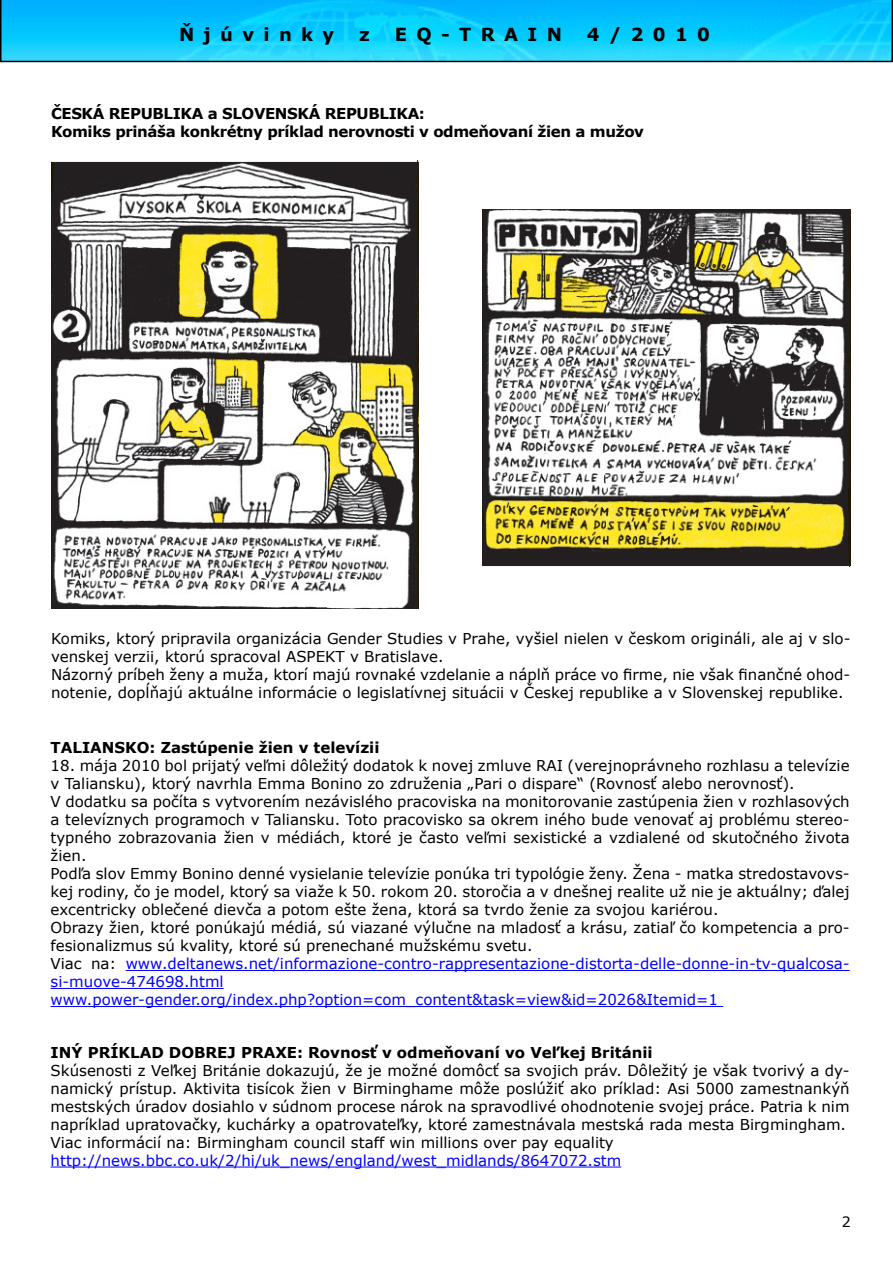
<style>
.page{position:relative;width:893px;height:1263px;background:#fff}
.page>*{position:absolute;margin:0;border:0;box-sizing:border-box;transform-origin:0 0}
.t1{font:700 18px "Verdana";letter-spacing:.52em;color:#000}
.t2{font:15px/18px "Verdana";color:#000}
.t3{font:700 15px/18px "Verdana";letter-spacing:-.025em;color:#000}
.t4{font:700 15px "Verdana";color:#000}
.t5{font:15px "Verdana";color:#00f}
.t6{font:14.25px "Verdana";color:#000}
.s1{color:#00f}
</style>
<div class="page">
<svg style="left:0;top:0;width:893px;height:62px"></svg>
<hr style="left:126px;top:970px;width:724px;height:1px;background:#00f">
<hr style="left:51px;top:988px;width:173px;height:1px;background:#00f">
<hr style="left:51px;top:1006px;width:672px;height:1px;background:#00f">
<img style="left:51px;top:161px;width:367px;height:447px">
<img style="left:483px;top:209px;width:367px;height:358px">
<hr style="left:51px;top:1166px;width:570px;height:1px;background:#00f">
<p class="t1" style="left:179px;top:22px;width:157px">Ňjúvinky</p>
<p class="t1" style="left:359px;top:22px;width:12px">z</p>
<p class="t1" style="left:395px;top:22px;width:169px">EQ-TRAIN</p>
<p class="t1" style="left:587px;top:22px;width:125px">4/2010</p>
<p class="t3" style="left:51px;top:104px;width:594px">ČESKÁ REPUBLIKA a SLOVENSKÁ REPUBLIKA:<br>Komiks prináša konkrétny príklad nerovnosti v odmeňovaní žien a mužov</p>
<p class="t2" style="left:51px;top:629px;width:801px">Komiks, ktorý pripravila organizácia Gender Studies v Prahe, vyšiel nielen v českom origináli, ale aj v slo&shy;venskej verzii, ktorú spracoval ASPEKT v Bratislave.<br>Názorný príbeh ženy a muža, ktorí majú rovnaké vzdelanie a náplň práce vo firme, nie však finančné ohod&shy;notenie, dopĺňajú aktuálne informácie o legislatívnej situácii v Českej republike a v Slovenskej republike.</p>
<p class="t4" style="left:51px;top:737px;width:330px">TALIANSKO: Zastúpenie žien v televízii</p>
<p class="t2" style="left:51px;top:756px;width:801px">18. mája 2010 bol prijatý veľmi dôležitý dodatok k novej zmluve RAI (verejnoprávneho rozhlasu a televízie v Taliansku), ktorý navrhla Emma Bonino zo združenia „Pari o dispare“ (Rovnosť alebo nerovnosť).<br>V dodatku sa počíta s vytvorením nezávislého pracoviska na monitorovanie zastúpenia žien v rozhlasových a televíznych programoch v Taliansku. Toto pracovisko sa okrem iného bude venovať aj problému stereo&shy;typného zobrazovania žien v médiách, ktoré je často veľmi sexistické a vzdialené od skutočného života žien.<br>Podľa slov Emmy Bonino denné vysielanie televízie ponúka tri typológie ženy. Žena - matka stredostavovs&shy;kej rodiny, čo je model, ktorý sa viaže k 50. rokom 20. storočia a v dnešnej realite už nie je aktuálny; ďalej excentricky oblečené dievča a potom ešte žena, ktorá sa tvrdo ženie za svojou kariérou.<br>Obrazy žien, ktoré ponúkajú médiá, sú viazané výlučne na mladosť a krásu, zatiaľ čo kompetencia a pro&shy;fesionalizmus sú kvality, ktoré sú prenechané mužskému svetu.<br>Viac na: <span class="s1">www.deltanews.net/informazione-contro-rappresentazione-distorta-delle-donne-in-tv-qualcosa&shy;si-muove-474698.html www.power-gender.org/index.php?option=com_content&amp;task=view&amp;id=2026&amp;Itemid=1</span></p>
<p class="t4" style="left:51px;top:1041px;width:604px">INÝ PRÍKLAD DOBREJ PRAXE: Rovnosť v odmeňovaní vo Veľkej Británii</p>
<p class="t2" style="left:51px;top:1061px;width:801px">Skúsenosti z Veľkej Británie dokazujú, že je možné domôcť sa svojich práv. Dôležitý je však tvorivý a dy&shy;namický prístup. Aktivita tisícok žien v Birminghame môže poslúžiť ako príklad: Asi 5000 zamestnankýň mestských úradov dosiahlo v súdnom procese nárok na spravodlivé ohodnotenie svojej práce. Patria k nim napríklad upratovačky, kuchárky a opatrovateľky, ktoré zamestnávala mestská rada mesta Birgmingham.<br>Viac informácií na: Birmingham council staff win millions over pay equality</p>
<p class="t5" style="left:51px;top:1150px;width:572px">http://news.bbc.co.uk/2/hi/uk_news/england/west_midlands/8647072.stm</p>
<p class="t6" style="left:842px;top:1212px;width:11px">2</p>
</div>
